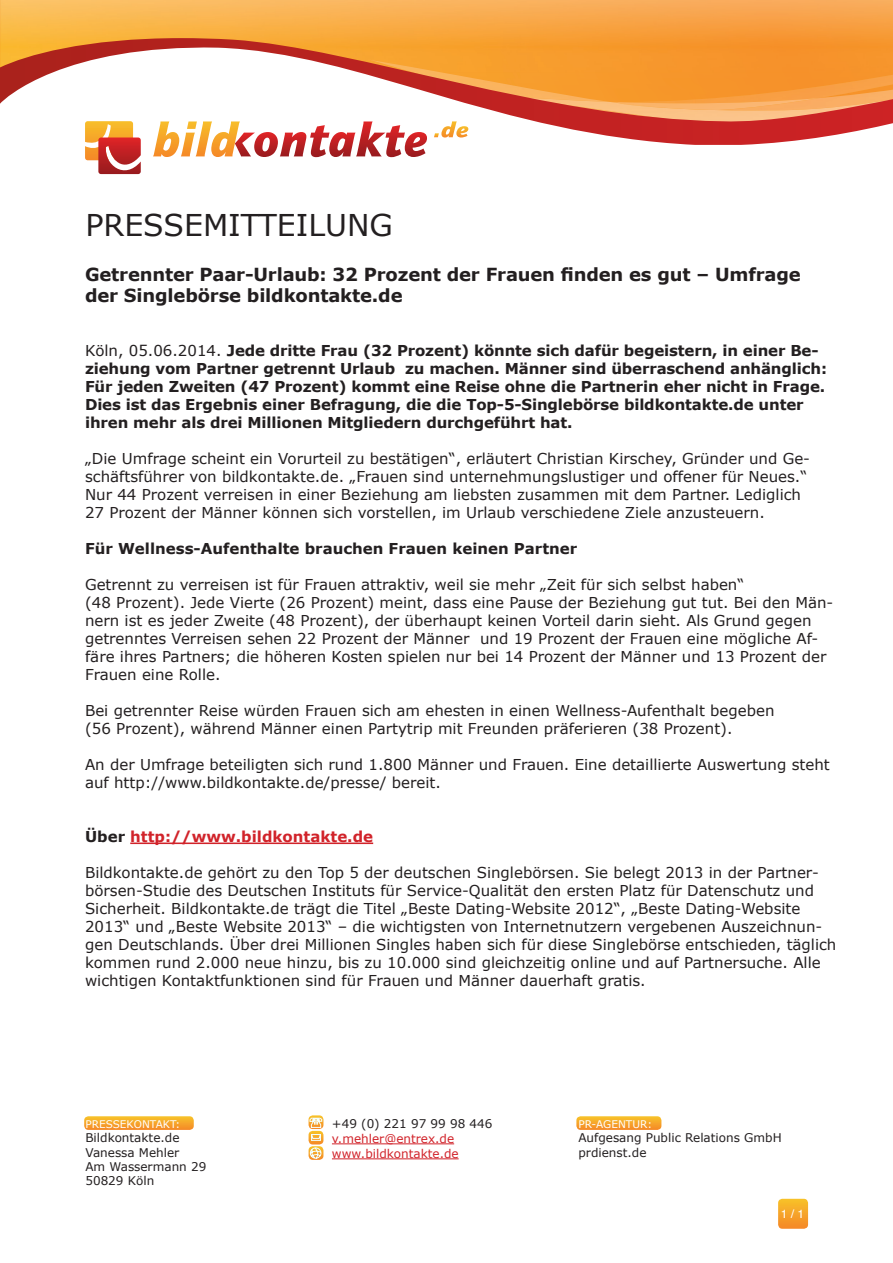
<style>
.page{position:relative;width:893px;height:1263px;background:#fff}
.page>*{position:absolute;margin:0;border:0;box-sizing:border-box;transform-origin:0 0}
.t1{font:30px "Verdana";color:#231f20}
.t2{font:700 18px/21.6px "Verdana";letter-spacing:-.01em;color:#231f20}
.t3{font:15px/18px "Verdana";color:#231f20}
.t4{font:700 15px/18px "Verdana";letter-spacing:-.01em;color:#231f20}
.t5{font:700 15px "Verdana";color:#d1232a}
.t6{font:12px "Verdana";color:#231f20}
.t7{font:12px "Verdana";color:#d1232a}
.t8{font:12px "Helvetica";color:#fff}
.t9{font:10.5px "Verdana";color:#fff}
.s1{font-weight:400}
.s2{color:#231f20}
</style>
<div class="page">
<svg style="left:84px;top:1116px;width:110px;height:14px;background:#f6a931"></svg>
<svg style="left:576px;top:1116px;width:85px;height:14px"></svg>
<svg style="left:309px;top:1115px;width:14px;height:45px"></svg>
<img style="left:0;top:0;width:893px;height:38px">
<svg style="left:0;top:38px;width:893px;height:107px"></svg>
<svg style="left:153px;top:121px;width:274px;height:36px"></svg>
<svg style="left:434px;top:121px;width:34px;height:17px"></svg>
<svg style="left:85px;top:121px;width:56px;height:54px"></svg>
<svg style="left:778px;top:1199px;width:30px;height:30px"></svg>
<hr style="left:130px;top:842px;width:243px;height:2px;background:#d1232a">
<hr style="left:332px;top:1143px;width:122px;height:1px;background:#d1232a">
<hr style="left:332px;top:1158px;width:127px;height:1px;background:#d1232a">
<p class="t1" style="left:85px;top:205px;width:309px">PRESSEMITTEILUNG</p>
<p class="t2" style="left:85px;top:263px;width:717px">Getrennter Paar-Urlaub: 32 Prozent der Frauen finden es gut – Umfrage der Singlebörse bildkontakte.de</p>
<p class="t4" style="left:85px;top:341px;width:743px"><span class="s1">Köln, 05.06.2014.</span> Jede dritte Frau (32 Prozent) könnte sich dafür begeistern, in einer Be&shy;ziehung vom Partner getrennt Urlaub zu machen. Männer sind überraschend anhänglich:<br>Für jeden Zweiten (47 Prozent) kommt eine Reise ohne die Partnerin eher nicht in Frage.<br>Dies ist das Ergebnis einer Befragung, die die Top-5-Singlebörse bildkontakte.de unter ihren mehr als drei Millionen Mitgliedern durchgeführt hat.</p>
<p class="t3" style="left:85px;top:450px;width:726px">„Die Umfrage scheint ein Vorurteil zu bestätigen“, erläutert Christian Kirschey, Gründer und Ge&shy;schäftsführer von bildkontakte.de. „Frauen sind unternehmungslustiger und offener für Neues.“<br>Nur 44 Prozent verreisen in einer Beziehung am liebsten zusammen mit dem Partner. Lediglich</p>
<p class="t3" style="left:85px;top:504px;width:681px">27 Prozent der Männer können sich vorstellen, im Urlaub verschiedene Ziele anzusteuern.</p>
<p class="t4" style="left:85px;top:539px;width:494px">Für Wellness-Aufenthalte brauchen Frauen keinen Partner</p>
<p class="t3" style="left:85px;top:576px;width:661px">Getrennt zu verreisen ist für Frauen attraktiv, weil sie mehr „Zeit für sich selbst haben“</p>
<p class="t3" style="left:85px;top:594px;width:750px">(48 Prozent). Jede Vierte (26 Prozent) meint, dass eine Pause der Beziehung gut tut. Bei den Män&shy;nern ist es jeder Zweite (48 Prozent), der überhaupt keinen Vorteil darin sieht. Als Grund gegen getrenntes Verreisen sehen 22 Prozent der Männer und 19 Prozent der Frauen eine mögliche Af&shy;färe ihres Partners; die höheren Kosten spielen nur bei 14 Prozent der Männer und 13 Prozent der Frauen eine Rolle.</p>
<p class="t3" style="left:85px;top:702px;width:691px">Bei getrennter Reise würden Frauen sich am ehesten in einen Wellness-Aufenthalt begeben</p>
<p class="t3" style="left:85px;top:720px;width:649px">(56 Prozent), während Männer einen Partytrip mit Freunden präferieren (38 Prozent).</p>
<p class="t3" style="left:85px;top:756px;width:746px">An der Umfrage beteiligten sich rund 1.800 Männer und Frauen. Eine detaillierte Auswertung steht auf http://www.bildkontakte.de/presse/ bereit.</p>
<p class="t5" style="left:85px;top:826px;width:290px"><span class="s2">Über</span> http://www.bildkontakte.de</p>
<p class="t3" style="left:85px;top:864px;width:753px">Bildkontakte.de gehört zu den Top 5 der deutschen Singlebörsen. Sie belegt 2013 in der Partner&shy;börsen-Studie des Deutschen Instituts für Service-Qualität den ersten Platz für Datenschutz und Sicherheit. Bildkontakte.de trägt die Titel „Beste Dating-Website 2012“, „Beste Dating-Website 2013“ und „Beste Website 2013“ – die wichtigsten von Internetnutzern vergebenen Auszeichnun&shy;gen Deutschlands. Über drei Millionen Singles haben sich für diese Singlebörse entschieden, täglich kommen rund 2.000 neue hinzu, bis zu 10.000 sind gleichzeitig online und auf Partnersuche. Alle wichtigen Kontaktfunktionen sind für Frauen und Männer dauerhaft gratis.</p>
<p class="t9" style="left:85px;top:1117px;width:96px">PRESSEKONTAKT:</p>
<p class="t6" style="left:85px;top:1129px;width:96px">Bildkontakte.de</p>
<p class="t6" style="left:85px;top:1144px;width:95px">Vanessa Mehler</p>
<p class="t6" style="left:85px;top:1158px;width:122px">Am Wassermann 29</p>
<p class="t6" style="left:85px;top:1173px;width:70px">50829 Köln</p>
<p class="t6" style="left:332px;top:1115px;width:162px">+49 (0) 221 97 99 98 446</p>
<p class="t7" style="left:332px;top:1130px;width:124px">v.mehler@entrex.de</p>
<p class="t7" style="left:332px;top:1145px;width:128px">www.bildkontakte.de</p>
<p class="t9" style="left:578px;top:1117px;width:75px">PR-AGENTUR:</p>
<p class="t6" style="left:578px;top:1129px;width:205px">Aufgesang Public Relations GmbH</p>
<p class="t6" style="left:578px;top:1144px;width:70px">prdienst.de</p>
<p class="t8" style="left:781px;top:1204px;width:25px">1 / 1</p>
</div>
